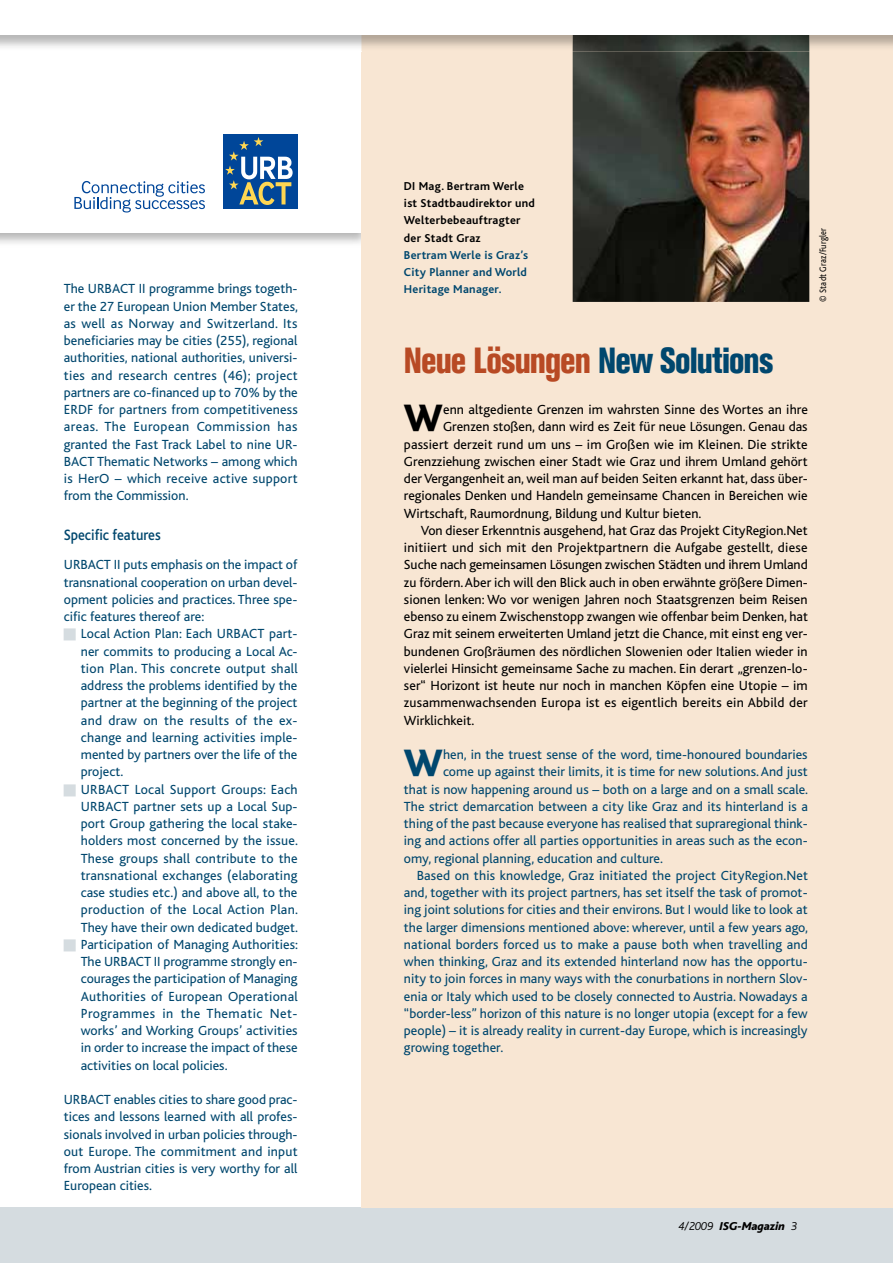
<style>
.page{position:relative;width:893px;height:1263px;background:#fff}
.page>*{position:absolute;margin:0;border:0;box-sizing:border-box;transform-origin:0 0}
.t1{font:800 40.05px "Bliss";color:#000}
.t2{font:800 40.05px "Bliss";color:#00476e}
.t3{font:800 condensed 36px "Akzidenz Grotesk BE";letter-spacing:-.03em;color:#b84a24;scale:.9 1}
.t4{font:500 15.75px "Bliss";color:#00476e;scale:.9 1}
.t5{font:13.8px/17.2px "Bliss";color:#00476e;text-align:justify}
.t6{font:13.8px "Bliss";color:#000}
.t7{font:700 12px/17.2px "Bliss";letter-spacing:.02em;color:#000}
.t8{font:700 12px/17.2px "Bliss";letter-spacing:.02em;color:#00476e;text-align:justify}
.t9{font:italic 800 12px "Bliss";color:#000}
.t10{font:9.75px "Bliss";letter-spacing:.025em;color:#000;scale:.85 1}
.s1{color:#00476e}
.s2{font-weight:300}
</style>
<div class="page">
<div style="left:0;top:1208px;width:893px;height:55px;background:#d5dce0"></div>
<div style="left:361px;top:0;width:532px;height:1208px;background:#f8e6d3"></div>
<img style="left:573px;top:51px;width:236px;height:251px">
<img style="left:361px;top:35px;width:532px;height:16px">
<div style="left:0;top:0;width:893px;height:35px;background:#fff"></div>
<div style="left:223px;top:134px;width:75px;height:75px;background:#004699"></div>
<svg style="left:225px;top:137px;width:68px;height:68px"></svg>
<svg style="left:74px;top:181px;width:131px;height:31px"></svg>
<p class="t5" style="left:64px;top:280px;width:236px">The URBACT II programme brings togeth&shy;er the 27 European Union Member States, as well as Norway and Switzerland. Its beneficiaries may be cities (255), regional authorities, national authorities, universi&shy;ties and research centres (46); project partners are co-financed up to 70% by the ERDF for partners from competitiveness areas. The European Commission has granted the Fast Track Label to nine UR-BACT Thematic Networks – among which is HerO – which receive active support from the Commission.</p>
<p class="t4" style="left:64px;top:527px;width:109px">Specific features</p>
<p class="t5" style="left:64px;top:556px;width:235px">URBACT II puts emphasis on the impact of transnational cooperation on urban devel&shy;opment policies and practices. Three spe&shy;cific features thereof are:</p>
<p class="t5" style="left:81px;top:625px;width:219px;text-align:left">Local Action Plan: Each URBACT part&shy;ner commits to producing a Local Ac&shy;tion Plan. This concrete output shall address the problems identified by the partner at the beginning of the project and draw on the results of the ex&shy;change and learning activities imple&shy;mented by partners over the life of the project.<br>URBACT Local Support Groups: Each URBACT partner sets up a Local Sup&shy;port Group gathering the local stake&shy;holders most concerned by the issue.<br>These groups shall contribute to the transnational exchanges (elaborating case studies etc.) and above all, to the production of the Local Action Plan.<br>They have their own dedicated budget.<br>Participation of Managing Authorities:<br>The URBACT II programme strongly en&shy;courages the participation of Managing Authorities of European Operational Programmes in the Thematic Net&shy;works’ and Working Groups’ activities in order to increase the impact of these activities on local policies.</p>
<p class="t5" style="left:64px;top:1091px;width:235px">URBACT enables cities to share good prac&shy;tices and lessons learned with all profes&shy;sionals involved in urban policies through&shy;out Europe. The commitment and input from Austrian cities is very worthy for all European cities.</p>
<p class="t7" style="left:404px;top:177px;width:132px">DI Mag. Bertram Werle ist Stadtbaudirektor und<br>Welterbebeauftragter der Stadt Graz</p>
<p class="t8" style="left:404px;top:246px;width:126px">Bertram Werle is Graz’s City Planner and World Heritage Manager.</p>
<p class="t10" style="left:818px;top:302px;width:88px;rotate:-90deg">© Stadt Graz/Furgler</p>
<h2 class="t3" style="left:404px;top:339px;width:412px">Neue Lösungen <span class="s1">New Solutions</span></h2>
<h1 class="t1" style="left:404px;top:397px;width:40px">W</h1>
<p class="t6" style="left:443px;top:402px;width:366px">enn altgediente Grenzen im wahrsten Sinne des Wortes an ihre</p>
<p class="t6" style="left:443px;top:419px;width:366px">Grenzen stoßen, dann wird es Zeit für neue Lösungen. Genau das</p>
<p class="t6" style="left:404px;top:437px;width:405px">passiert derzeit rund um uns – im Großen wie im Kleinen. Die strikte</p>
<p class="t6" style="left:404px;top:454px;width:405px">Grenzziehung zwischen einer Stadt wie Graz und ihrem Umland gehört</p>
<p class="t6" style="left:404px;top:471px;width:405px">der Vergangenheit an, weil man auf beiden Seiten erkannt hat, dass über-</p>
<p class="t6" style="left:404px;top:488px;width:405px">regionales Denken und Handeln gemeinsame Chancen in Bereichen wie</p>
<p class="t6" style="left:404px;top:506px;width:299px">Wirtschaft, Raumordnung, Bildung und Kultur bieten.</p>
<p class="t6" style="left:421px;top:523px;width:388px">Von dieser Erkenntnis ausgehend, hat Graz das Projekt CityRegion.Net</p>
<p class="t6" style="left:404px;top:540px;width:405px">initiiert und sich mit den Projektpartnern die Aufgabe gestellt, diese</p>
<p class="t6" style="left:404px;top:557px;width:405px">Suche nach gemeinsamen Lösungen zwischen Städten und ihrem Umland</p>
<p class="t6" style="left:404px;top:575px;width:405px">zu fördern. Aber ich will den Blick auch in oben erwähnte größere Dimen-</p>
<p class="t6" style="left:404px;top:592px;width:405px">sionen lenken: Wo vor wenigen Jahren noch Staatsgrenzen beim Reisen</p>
<p class="t6" style="left:404px;top:609px;width:405px">ebenso zu einem Zwischenstopp zwangen wie offenbar beim Denken, hat</p>
<p class="t6" style="left:404px;top:626px;width:405px">Graz mit seinem erweiterten Umland jetzt die Chance, mit einst eng ver-</p>
<p class="t6" style="left:404px;top:644px;width:405px">bundenen Großräumen des nördlichen Slowenien oder Italien wieder in</p>
<p class="t6" style="left:404px;top:661px;width:405px">vielerlei Hinsicht gemeinsame Sache zu machen. Ein derart „grenzen-lo-</p>
<p class="t6" style="left:404px;top:678px;width:405px">ser“ Horizont ist heute nur noch in manchen Köpfen eine Utopie – im</p>
<p class="t6" style="left:404px;top:695px;width:405px">zusammenwachsenden Europa ist es eigentlich bereits ein Abbild der</p>
<p class="t6" style="left:404px;top:713px;width:72px">Wirklichkeit.</p>
<h1 class="t2" style="left:404px;top:742px;width:40px">W</h1>
<p class="t5" style="left:443px;top:746px;width:366px">hen, in the truest sense of the word, time-honoured boundaries</p>
<p class="t5" style="left:443px;top:763px;width:366px">come up against their limits, it is time for new solutions. And just</p>
<p class="t5" style="left:404px;top:781px;width:406px">that is now happening around us – both on a large and on a small scale.</p>
<p class="t5" style="left:404px;top:798px;width:405px">The strict demarcation between a city like Graz and its hinterland is a</p>
<p class="t5" style="left:404px;top:815px;width:405px">thing of the past because everyone has realised that supraregional think-</p>
<p class="t5" style="left:404px;top:832px;width:405px">ing and actions offer all parties opportunities in areas such as the econ-</p>
<p class="t5" style="left:404px;top:850px;width:260px">omy, regional planning, education and culture.</p>
<p class="t5" style="left:417px;top:867px;width:393px">Based on this knowledge, Graz initiated the project CityRegion.Net</p>
<p class="t5" style="left:404px;top:884px;width:405px">and, together with its project partners, has set itself the task of promot-</p>
<p class="t5" style="left:404px;top:901px;width:405px">ing joint solutions for cities and their environs. But I would like to look at</p>
<p class="t5" style="left:404px;top:919px;width:406px">the larger dimensions mentioned above: wherever, until a few years ago,</p>
<p class="t5" style="left:404px;top:936px;width:405px">national borders forced us to make a pause both when travelling and</p>
<p class="t5" style="left:404px;top:953px;width:405px">when thinking, Graz and its extended hinterland now has the opportu-</p>
<p class="t5" style="left:404px;top:970px;width:405px">nity to join forces in many ways with the conurbations in northern Slov-</p>
<p class="t5" style="left:404px;top:988px;width:405px">enia or Italy which used to be closely connected to Austria. Nowadays a</p>
<p class="t5" style="left:404px;top:1005px;width:405px">“border-less” horizon of this nature is no longer utopia (except for a few</p>
<p class="t5" style="left:404px;top:1022px;width:405px">people) – it is already reality in current-day Europe, which is increasingly</p>
<p class="t5" style="left:404px;top:1039px;width:101px">growing together.</p>
<p class="t9" style="left:679px;top:1220px;width:120px"><span class="s2">4/2009</span> ISG-Magazin <span class="s2">3</span></p>
</div>
